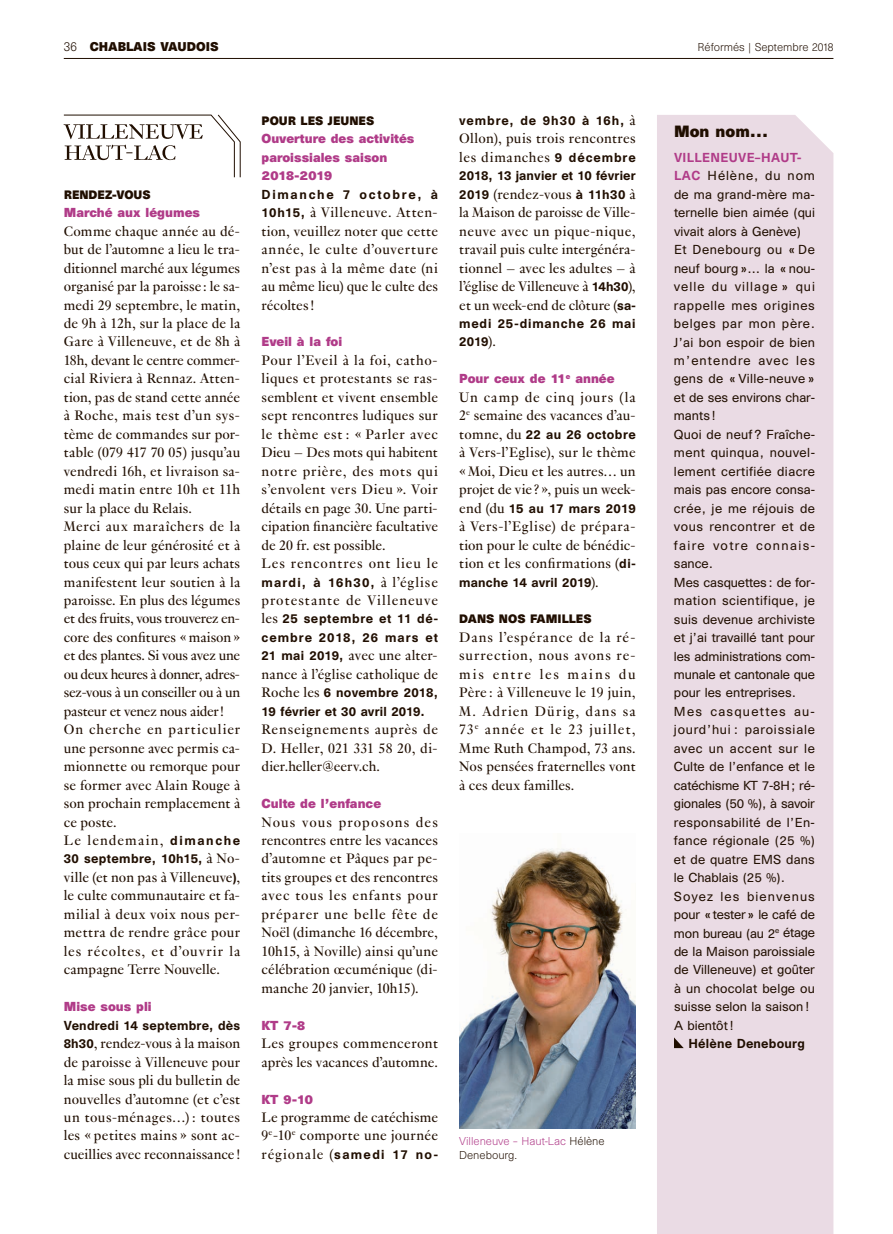
<style>
.page{position:relative;width:893px;height:1234px;background:#fff}
.page>*{position:absolute;margin:0;border:0;box-sizing:border-box;transform-origin:0 0}
.t1{font:15px/18.5px "Genath";letter-spacing:.01em;color:#200e00;text-align:justify}
.t2{font:15px "Genath";letter-spacing:.065em;color:#200e00}
.t3{font:700 15px "Unica SB";color:#200e00}
.t4{font:12px/18.5px "Unica SB";letter-spacing:.015em;color:#200e00}
.t5{font:500 12px/18.5px "Unica SB";letter-spacing:.03em;color:#200e00}
.t6{font:700 12px/18.5px "Unica SB";color:#b03b88}
.t7{font:500 12px/18.5px "Unica SB";letter-spacing:.055em;color:#200e00}
.t8{font:500 12px/18.5px "Unica SB";letter-spacing:.065em;color:#200e00}
.t9{font:500 12px "Unica SB";letter-spacing:.1em;color:#200e00}
.t10{font:500 12px "Unica SB";letter-spacing:.11em;color:#200e00}
.t11{font:500 12px "Unica SB";letter-spacing:.075em;color:#200e00}
.t12{font:500 12px "Unica SB";letter-spacing:.14em;color:#200e00}
.t13{font:700 11.7px "Unica SB";color:#200e00}
.t14{font:700 11.25px "Unica SB";color:#200e00}
.t15{font:300 10.5px/13.5px "Unica SB";color:#b03b88}
.t16{font:300 10.5px "Unica SB";color:#200e00}
.s1{font-weight:300;font-size:12px}
.s2{font-family:"Unica SB";font-weight:500;font-size:12px}
.s3{font-family:"Genath";font-weight:400;font-size:15px}
.s4{color:#200e00}
.s5{font-weight:500;color:#b03b88}
</style>
<div class="page">
<svg style="left:63px;top:114px;width:178px;height:64px"></svg>
<div style="left:657px;top:115px;width:176px;height:1118px;background:#eadbe4"></div>
<svg style="left:674px;top:1037px;width:10px;height:10px"></svg>
<img style="left:459px;top:848px;width:177px;height:280px">
<hr style="left:64px;top:58px;width:769px;height:1px;background:#200e00">
<p class="t13" style="left:64px;top:39px;width:156px"><span class="s1">36</span> CHABLAIS VAUDOIS</p>
<p class="t16" style="left:698px;top:41px;width:137px">Réformés | Septembre 2018</p>
<p class="t14" style="left:64px;top:187px;width:88px">RENDEZ-VOUS</p>
<p class="t6" style="left:64px;top:205px;width:138px">Marché aux légumes</p>
<p class="t1" style="left:64px;top:220px;width:178px;text-align:left">Comme chaque année au dé&shy;but de l’automne a lieu le tra&shy;ditionnel marché aux légumes organisé par la paroisse : le sa&shy;medi 29 septembre, le matin, de 9h à 12h, sur la place de la<br>Gare à Villeneuve, et de 8h à<br>18h, devant le centre commer&shy;cial Riviera à Rennaz. Atten&shy;tion, pas de stand cette année à Roche, mais test d’un sys&shy;tème de commandes sur por&shy;table (079 417 70 05) jusqu’au vendredi 16h, et livraison sa&shy;medi matin entre 10h et 11h sur la place du Relais.<br>Merci aux maraîchers de la plaine de leur générosité et à tous ceux qui par leurs achats manifestent leur soutien à la paroisse. En plus des légumes et des fruits, vous trouverez en&shy;core des confitures « maison » et des plantes. Si vous avez une ou deux heures à donner, adres&shy;sez-vous à un conseiller ou à un pasteur et venez nous aider !<br>On cherche en particulier une personne avec permis ca&shy;mionnette ou remorque pour se former avec Alain Rouge à son prochain remplacement à ce poste.<br>Le lendemain, <span class="s2">dimanche</span></p>
<p class="t5" style="left:64px;top:850px;width:178px">30 septembre, 10h15, <span class="s3">à No-</span></p>
<p class="t1" style="left:64px;top:866px;width:178px">ville (et non pas à Villeneuve<span class="s2">)</span>, le culte communautaire et fa&shy;milial à deux voix nous per&shy;mettra de rendre grâce pour les récoltes, et d’ouvrir la campagne Terre Nouvelle.</p>
<p class="t6" style="left:64px;top:998px;width:90px">Mise sous pli</p>
<p class="t5" style="left:64px;top:1016px;width:178px">Vendredi 14 septembre, dès</p>
<p class="t1" style="left:64px;top:1032px;width:178px"><span class="s2">8h30</span>, rendez-vous à la maison de paroisse à Villeneuve pour la mise sous pli du bulletin de nouvelles d’automne (et c’est un tous-ménages…) : toutes les « petites mains » sont ac&shy;cueillies avec reconnaissance !</p>
<p class="t14" style="left:261px;top:114px;width:114px">POUR LES JEUNES</p>
<p class="t6" style="left:261px;top:131px;width:154px">Ouverture des activités paroissiales saison<br>2018-2019</p>
<p class="t12" style="left:261px;top:187px;width:178px">Dimanche 7 octobre, à</p>
<p class="t1" style="left:261px;top:202px;width:178px"><span class="s2">10h15,</span> à Villeneuve. Atten&shy;tion, veuillez noter que cette année, le culte d’ouverture n’est pas à la même date (ni au même lieu) que le culte des récoltes !</p>
<p class="t6" style="left:261px;top:334px;width:82px">Eveil à la foi</p>
<p class="t1" style="left:261px;top:350px;width:178px;text-align:left">Pour l’Eveil à la foi, catho&shy;liques et protestants se ras&shy;semblent et vivent ensemble sept rencontres ludiques sur le thème est : « Parler avec<br>Dieu – Des mots qui habitent notre prière, des mots qui s’envolent vers Dieu ». Voir détails en page 30. Une parti&shy;cipation financière facultative de 20 fr. est possible.<br>Les rencontres ont lieu le</p>
<p class="t9" style="left:261px;top:574px;width:178px">mardi, à 16h30, <span class="s3">à l’église</span></p>
<p class="t2" style="left:262px;top:589px;width:178px">protestante de Villeneuve</p>
<p class="t7" style="left:261px;top:610px;width:178px"><span class="s3">les</span> 25 septembre et 11 dé&shy;cembre 2018, 26 mars et</p>
<p class="t1" style="left:261px;top:645px;width:178px"><span class="s2">21 mai 2019,</span> avec une alter&shy;nance à l’église catholique de</p>
<p class="t5" style="left:261px;top:684px;width:178px"><span class="s3">Roche les</span> 6 novembre 2018,<br>19 février et 30 avril 2019.</p>
<p class="t1" style="left:261px;top:719px;width:178px">Renseignements auprès de D. Heller, 021 331 58 20, di&shy;dier.heller@eerv.ch.</p>
<p class="t6" style="left:261px;top:795px;width:121px">Culte de l’enfance</p>
<p class="t1" style="left:261px;top:811px;width:178px">Nous vous proposons des rencontres entre les vacances d’automne et Pâques par pe&shy;tits groupes et des rencontres avec tous les enfants pour préparer une belle fête de Noël (dimanche 16 décembre, 10h15, à Noville) ainsi qu’une célébration œcuménique (di&shy;manche 20 janvier, 10h15).</p>
<p class="t6" style="left:261px;top:1016px;width:46px">KT 7-8</p>
<p class="t1" style="left:261px;top:1032px;width:178px">Les groupes commenceront après les vacances d’automne.</p>
<p class="t6" style="left:261px;top:1090px;width:53px">KT 9-10</p>
<p class="t1" style="left:261px;top:1106px;width:178px">Le programme de catéchisme<br>9<sup>e</sup>-10<sup>e</sup> comporte une journée</p>
<p class="t10" style="left:262px;top:1146px;width:178px"><span class="s3">régionale (</span>samedi 17 no-</p>
<p class="t11" style="left:459px;top:113px;width:178px">vembre, de 9h30 à 16h, <span class="s3">à</span></p>
<p class="t1" style="left:459px;top:128px;width:178px">Ollon), puis trois rencontres les dimanches <span class="s2">9 décembre</span></p>
<p class="t5" style="left:459px;top:167px;width:178px">2018, 13 janvier et 10 février</p>
<p class="t1" style="left:459px;top:184px;width:178px"><span class="s2">2019</span> (rendez-vous <span class="s2">à 11h30</span> à la Maison de paroisse de Ville&shy;neuve avec un pique-nique, travail puis culte intergénéra&shy;tionnel – avec les adultes – à l’église de Villeneuve à <span class="s2">14h30</span>), et un week-end de clôture (<span class="s2">sa-</span></p>
<p class="t8" style="left:459px;top:315px;width:178px">medi 25-dimanche 26 mai<br>2019<span class="s3">).</span></p>
<p class="t6" style="left:459px;top:371px;width:157px">Pour ceux de 11<sup>e</sup> année</p>
<p class="t1" style="left:459px;top:387px;width:178px">Un camp de cinq jours (la<br>2<sup>e</sup> semaine des vacances d’au-</p>
<p class="t5" style="left:459px;top:426px;width:178px"><span class="s3">tomne, du</span> 22 au 26 octobre</p>
<p class="t1" style="left:459px;top:442px;width:178px">à Vers-l’Eglise), sur le thème « Moi, Dieu et les autres… un projet de vie ? », puis un week-</p>
<p class="t5" style="left:459px;top:499px;width:178px"><span class="s3">end (du</span> 15 au 17 mars 2019</p>
<p class="t1" style="left:459px;top:516px;width:178px">à Vers-l’Eglise) de prépara&shy;tion pour le culte de bénédic&shy;tion et les confirmations (<span class="s2">di-</span></p>
<p class="t5" style="left:459px;top:573px;width:141px">manche 14 avril 2019<span class="s3">).</span></p>
<p class="t14" style="left:459px;top:612px;width:134px">DANS NOS FAMILLES</p>
<p class="t1" style="left:459px;top:626px;width:178px">Dans l’espérance de la ré&shy;surrection, nous avons re&shy;mis entre les mains du Père : à Villeneuve le 19 juin, M. Adrien Dürig, dans sa 73<sup>e</sup> année et le 23 juillet, Mme Ruth Champod, 73 ans.<br>Nos pensées fraternelles vont à ces deux familles.</p>
<p class="t15" style="left:459px;top:1134px;width:147px">Villeneuve – Haut-Lac <span class="s4">Hélène<br>Denebourg.</span></p>
<p class="t3" style="left:674px;top:122px;width:96px">Mon nom…</p>
<p class="t4" style="left:674px;top:148px;width:143px"><span class="s5">VILLENEUVE–HAUT-<br>LAC</span> Hélène, du nom de ma grand-mère ma&shy;ternelle bien aimée (qui vivait alors à Genève)<br>Et Denebourg ou « De neuf bourg»… la «nou&shy;velle du village » qui rappelle mes origines belges par mon père.<br>J’ai bon espoir de bien m’entendre avec les gens de « Ville-neuve » et de ses environs char&shy;mants!<br>Quoi de neuf ? Fraîche&shy;ment quinqua, nouvel&shy;lement certifiée diacre mais pas encore consa&shy;crée, je me réjouis de vous rencontrer et de faire votre connais&shy;sance.<br>Mes casquettes: de for&shy;mation scientifique, je suis devenue archiviste et j’ai travaillé tant pour les administrations com&shy;munale et cantonale que pour les entreprises.<br>Mes casquettes au&shy;jourd’hui : paroissiale avec un accent sur le<br>Culte de l’enfance et le catéchisme KT 7-8H; ré&shy;gionales (50 %), à savoir responsabilité de l’En&shy;fance régionale (25 %) et de quatre EMS dans le Chablais (25 %).<br>Soyez les bienvenus pour «tester» le café de mon bureau (au 2<sup>e</sup> étage de la Maison paroissiale de Villeneuve) et goûter à un chocolat belge ou suisse selon la saison!<br>A bientôt!</p>
<p class="t5" style="left:688px;top:1034px;width:118px">Hélène Denebourg</p>
</div>
